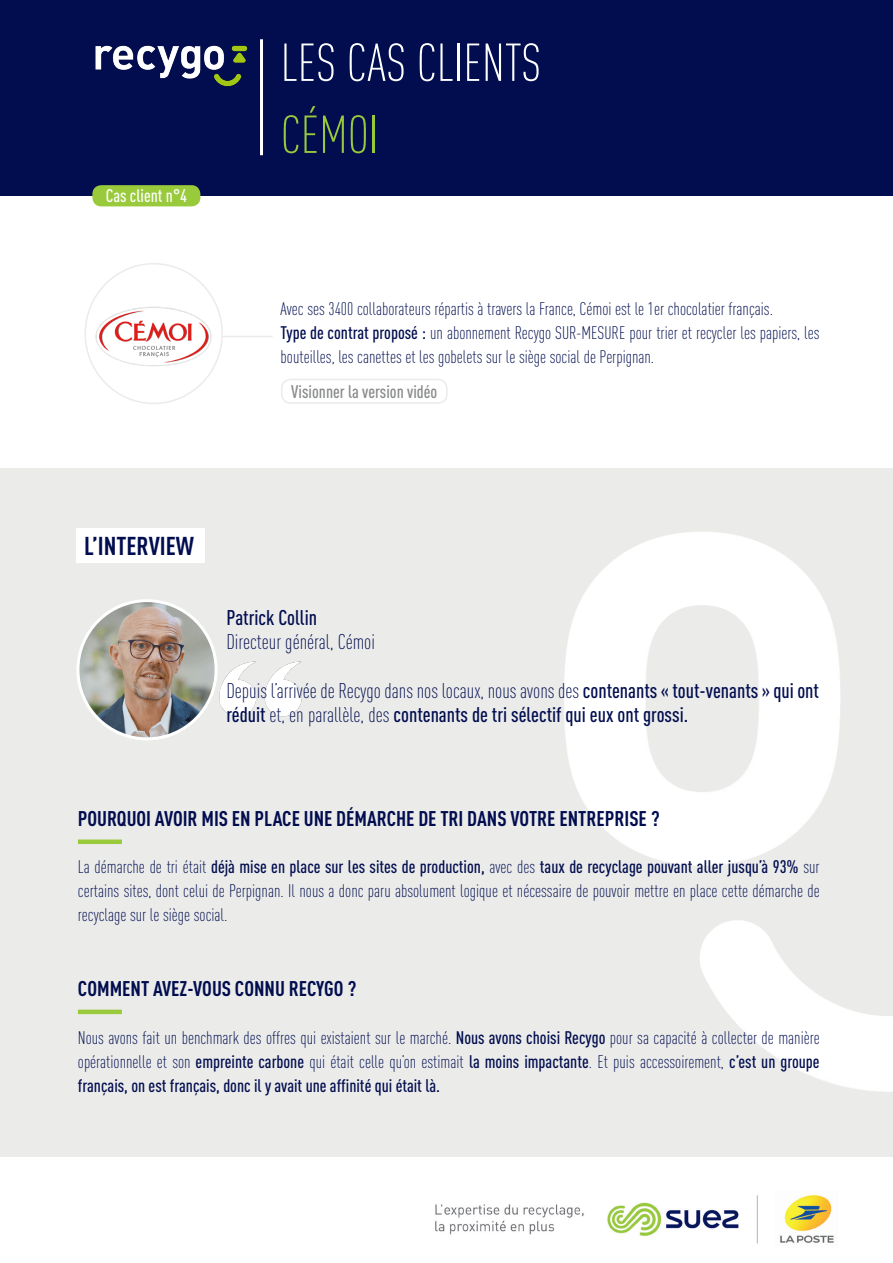
<style>
.page{position:relative;width:893px;height:1263px;background:#fff}
.page>*{position:absolute;margin:0;border:0;box-sizing:border-box;transform-origin:0 0}
.t1{font:300 condensed 52.5px "DIN Pro";color:#fff}
.t2{font:300 condensed 52.5px "DIN Pro";color:#97c93c}
.t3{font:700 condensed 25.5px "DIN Pro";color:#010d4f}
.t4{font:500 condensed 21px/24px "DIN Pro";color:#010d4f}
.t5{font:700 condensed 21px "DIN Pro";color:#010d4f}
.t6{font:300 condensed 21px "DIN Pro";color:#010d4f}
.t7{font:300 condensed 18px/24px "DIN Pro";color:#010d4f;text-align:justify}
.t8{font:500 condensed 18px "DIN Pro";color:#87898a}
.t9{font:500 condensed 18px "DIN Pro";color:#fff}
.s1{font-weight:500}
.s2{font-weight:300}
</style>
<div class="page">
<div style="left:0;top:468px;width:893px;height:688px;background:#ebebea"></div>
<img style="left:564px;top:532px;width:329px;height:560px">
<div style="left:0;top:0;width:893px;height:196px;background:#010d4f"></div>
<img style="left:95px;top:45px;width:153px;height:42px">
<div style="left:92px;top:185px;width:108px;height:21px;background:#99ca3b;border-radius:9px"></div>
<div style="left:77px;top:528px;width:128px;height:35px;background:#fff"></div>
<hr style="left:260px;top:39px;width:3px;height:116px;background:#fff">
<img style="left:78px;top:601px;width:138px;height:138px;border-radius:69px">
<div style="left:76px;top:599px;width:142px;height:141px;border:3px solid #fff;border-radius:50%"></div>
<img style="left:215px;top:651px;width:87px;height:66px">
<div style="left:78px;top:839px;width:44px;height:5px;background:#99ca3b"></div>
<hr style="left:78px;top:1010px;width:44px;height:4px;background:#99ca3b">
<hr style="left:220px;top:336px;width:53px;height:1px;background:#ebebea">
<img style="left:95px;top:307px;width:117px;height:59px">
<div style="left:281px;top:379px;width:167px;height:25px;border:2px solid #ebebea;border-radius:9px"></div>
<img style="left:435px;top:1195px;width:399px;height:49px">
<p class="t9" style="left:106px;top:182px;width:83px">Cas client n°4</p>
<p class="t1" style="left:281px;top:25px;width:262px">LES CAS CLIENTS</p>
<p class="t2" style="left:281px;top:97px;width:99px">CÉMOI</p>
<p class="t7" style="left:281px;top:295px;width:494px">Avec ses 3400 collaborateurs répartis à travers la France, Cémoi est le 1er chocolatier français.</p>
<p class="t7" style="left:281px;top:319px;width:540px"><span class="s1">Type de contrat proposé :</span> un abonnement Recygo SUR-MESURE pour trier et recycler les papiers, les bouteilles, les canettes et les gobelets sur le siège social de Perpignan.</p>
<p class="t8" style="left:291px;top:378px;width:148px">Visionner la version vidéo</p>
<p class="t3" style="left:84px;top:527px;width:111px">L’INTERVIEW</p>
<p class="t4" style="left:226px;top:604px;width:92px">Patrick Collin</p>
<p class="t6" style="left:226px;top:626px;width:150px">Directeur général, Cémoi</p>
<p class="t4" style="left:226px;top:677px;width:594px"><span class="s2">Depuis l’arrivée de Recygo dans nos locaux, nous avons des</span> contenants « tout-venants » qui ont réduit <span class="s2">et, en parallèle, des</span> contenants de tri sélectif qui eux ont grossi.</p>
<p class="t5" style="left:78px;top:803px;width:583px">POURQUOI AVOIR MIS EN PLACE UNE DÉMARCHE DE TRI DANS VOTRE ENTREPRISE ?</p>
<p class="t7" style="left:78px;top:854px;width:743px">La démarche de tri était <span class="s1">déjà mise en place sur les sites de production,</span> avec des <span class="s1">taux de recyclage pouvant aller jusqu’à 93%</span> sur certains sites, dont celui de Perpignan. Il nous a donc paru absolument logique et nécessaire de pouvoir mettre en place cette démarche de recyclage sur le siège social.</p>
<p class="t5" style="left:78px;top:973px;width:280px">COMMENT AVEZ-VOUS CONNU RECYGO ?</p>
<p class="t7" style="left:78px;top:1024px;width:743px">Nous avons fait un benchmark des offres qui existaient sur le marché. <span class="s1">Nous avons choisi Recygo</span> pour sa capacité à collecter de manière opérationnelle et son <span class="s1">empreinte carbone</span> qui était celle qu’on estimait <span class="s1">la moins impactante</span>. Et puis accessoirement, <span class="s1">c’est un groupe français, on est français, donc il y avait une affinité qui était là.</span></p>
</div>
